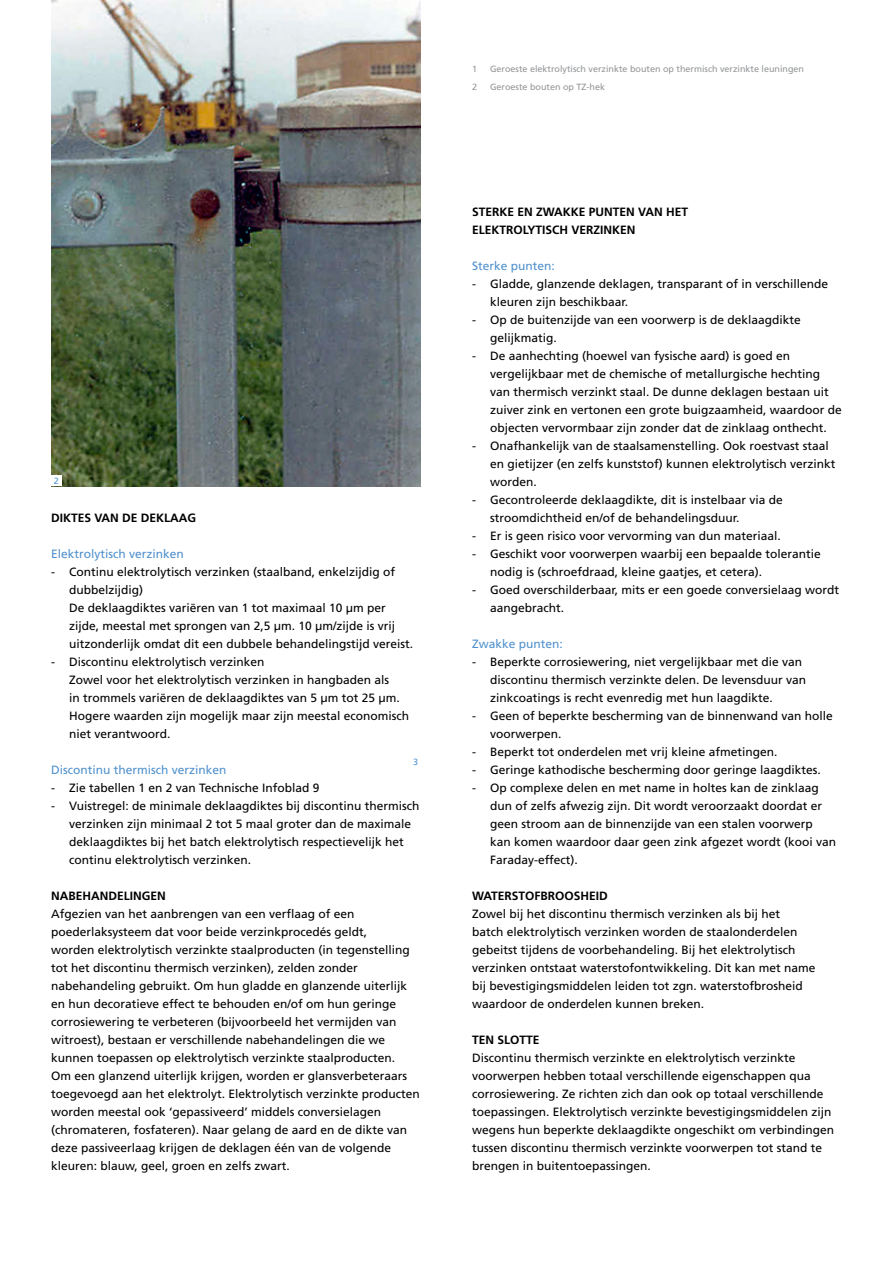
<style>
.page{position:relative;width:893px;height:1263px;background:#fff}
.page>*{position:absolute;margin:0;border:0;box-sizing:border-box;transform-origin:0 0}
.t1{font:12px/18px "Frutiger LT Std";color:#000}
.t2{font:700 12px/18px "Frutiger LT Std";color:#000}
.t3{font:12px "Frutiger LT Std";color:#5091cd}
.t4{font:9px "Frutiger LT Std";color:#939598}
.t5{font:9px "Frutiger LT Std";color:#5091cd}
</style>
<div class="page">
<img style="left:51px;top:0;width:370px;height:486px">
<div style="left:51px;top:475px;width:11px;height:11px;background:#fff"></div>
<p class="t5" style="left:54px;top:476px;width:7px">2</p>
<p class="t2" style="left:51px;top:509px;width:147px">DIKTES VAN DE DEKLAAG</p>
<p class="t3" style="left:51px;top:547px;width:134px">Elektrolytisch verzinken</p>
<p class="t1" style="left:69px;top:563px;width:346px;text-indent:-18px">- Continu elektrolytisch verzinken (staalband, enkelzijdig of dubbelzijdig)<br>De deklaagdiktes variëren van 1 tot maximaal 10 µm per zijde, meestal met sprongen van 2,5 µm. 10 µm/zijde is vrij uitzonderlijk omdat dit een dubbele behandelingstijd vereist.</p>
<p class="t1" style="left:69px;top:653px;width:342px;text-indent:-18px">- Discontinu elektrolytisch verzinken<br>Zowel voor het elektrolytisch verzinken in hangbaden als<br>in trommels variëren de deklaagdiktes van 5 µm tot 25 µm.<br>Hogere waarden zijn mogelijk maar zijn meestal economisch niet verantwoord.</p>
<p class="t3" style="left:51px;top:763px;width:177px">Discontinu thermisch verzinken</p>
<p class="t1" style="left:51px;top:779px;width:270px">- Zie tabellen 1 en 2 van Technische Infoblad 9</p>
<p class="t1" style="left:69px;top:797px;width:352px;text-indent:-18px">- Vuistregel: de minimale deklaagdiktes bij discontinu thermisch verzinken zijn minimaal 2 tot 5 maal groter dan de maximale deklaagdiktes bij het batch elektrolytisch respectievelijk het continu elektrolytisch verzinken.</p>
<p class="t2" style="left:51px;top:887px;width:116px">NABEHANDELINGEN</p>
<p class="t1" style="left:51px;top:905px;width:370px">Afgezien van het aanbrengen van een verflaag of een poederlaksysteem dat voor beide verzinkprocedés geldt,<br>worden elektrolytisch verzinkte staalproducten (in tegenstelling tot het discontinu thermisch verzinken), zelden zonder nabehandeling gebruikt. Om hun gladde en glanzende uiterlijk en hun decoratieve effect te behouden en/of om hun geringe corrosiewering te verbeteren (bijvoorbeeld het vermijden van witroest), bestaan er verschillende nabehandelingen die we kunnen toepassen op elektrolytisch verzinkte staalproducten.<br>Om een glanzend uiterlijk krijgen, worden er glansverbeteraars toegevoegd aan het elektrolyt. Elektrolytisch verzinkte producten worden meestal ook ‘gepassiveerd’ middels conversielagen (chromateren, fosfateren). Naar gelang de aard en de dikte van deze passiveerlaag krijgen de deklagen één van de volgende kleuren: blauw, geel, groen en zelfs zwart.</p>
<p class="t5" style="left:413px;top:756px;width:7px">3</p>
<p class="t4" style="left:472px;top:64px;width:7px">1</p>
<p class="t4" style="left:490px;top:64px;width:316px">Geroeste elektrolytisch verzinkte bouten op thermisch verzinkte leuningen</p>
<p class="t4" style="left:472px;top:82px;width:7px">2</p>
<p class="t4" style="left:490px;top:82px;width:117px">Geroeste bouten op TZ-hek</p>
<p class="t2" style="left:472px;top:203px;width:218px">STERKE EN ZWAKKE PUNTEN VAN HET<br>ELEKTROLYTISCH VERZINKEN</p>
<p class="t3" style="left:472px;top:259px;width:84px">Sterke punten:</p>
<p class="t1" style="left:490px;top:275px;width:340px;text-indent:-18px">- Gladde, glanzende deklagen, transparant of in verschillende kleuren zijn beschikbaar.</p>
<p class="t1" style="left:490px;top:311px;width:312px;text-indent:-18px">- Op de buitenzijde van een voorwerp is de deklaagdikte gelijkmatig.</p>
<p class="t1" style="left:490px;top:347px;width:353px;text-indent:-18px">- De aanhechting (hoewel van fysische aard) is goed en vergelijkbaar met de chemische of metallurgische hechting van thermisch verzinkt staal. De dunne deklagen bestaan uit zuiver zink en vertonen een grote buigzaamheid, waardoor de objecten vervormbaar zijn zonder dat de zinklaag onthecht.</p>
<p class="t1" style="left:490px;top:437px;width:347px;text-indent:-18px">- Onafhankelijk van de staalsamenstelling. Ook roestvast staal en gietijzer (en zelfs kunststof) kunnen elektrolytisch verzinkt worden.</p>
<p class="t1" style="left:490px;top:491px;width:294px;text-indent:-18px">- Gecontroleerde deklaagdikte, dit is instelbaar via de stroomdichtheid en/of de behandelingsduur.</p>
<p class="t1" style="left:472px;top:527px;width:310px">- Er is geen risico voor vervorming van dun materiaal.</p>
<p class="t1" style="left:490px;top:545px;width:332px;text-indent:-18px">- Geschikt voor voorwerpen waarbij een bepaalde tolerantie nodig is (schroefdraad, kleine gaatjes, et cetera).</p>
<p class="t1" style="left:490px;top:581px;width:350px;text-indent:-18px">- Goed overschilderbaar, mits er een goede conversielaag wordt aangebracht.</p>
<p class="t3" style="left:472px;top:637px;width:92px">Zwakke punten:</p>
<p class="t1" style="left:490px;top:653px;width:318px;text-indent:-18px">- Beperkte corrosiewering, niet vergelijkbaar met die van discontinu thermisch verzinkte delen. De levensduur van zinkcoatings is recht evenredig met hun laagdikte.</p>
<p class="t1" style="left:490px;top:707px;width:344px;text-indent:-18px">- Geen of beperkte bescherming van de binnenwand van holle voorwerpen.</p>
<p class="t1" style="left:472px;top:743px;width:307px">- Beperkt tot onderdelen met vrij kleine afmetingen.</p>
<p class="t1" style="left:472px;top:761px;width:350px">- Geringe kathodische bescherming door geringe laagdiktes.</p>
<p class="t1" style="left:490px;top:779px;width:348px;text-indent:-18px">- Op complexe delen en met name in holtes kan de zinklaag dun of zelfs afwezig zijn. Dit wordt veroorzaakt doordat er geen stroom aan de binnenzijde van een stalen voorwerp kan komen waardoor daar geen zink afgezet wordt (kooi van Faraday-effect).</p>
<p class="t2" style="left:472px;top:887px;width:137px">WATERSTOFBROOSHEID</p>
<p class="t1" style="left:472px;top:905px;width:345px">Zowel bij het discontinu thermisch verzinken als bij het<br>batch elektrolytisch verzinken worden de staalonderdelen gebeitst tijdens de voorbehandeling. Bij het elektrolytisch verzinken ontstaat waterstofontwikkeling. Dit kan met name bij bevestigingsmiddelen leiden tot zgn. waterstofbrosheid waardoor de onderdelen kunnen breken.</p>
<p class="t2" style="left:472px;top:1031px;width:69px">TEN SLOTTE</p>
<p class="t1" style="left:472px;top:1049px;width:364px">Discontinu thermisch verzinkte en elektrolytisch verzinkte voorwerpen hebben totaal verschillende eigenschappen qua corrosiewering. Ze richten zich dan ook op totaal verschillende toepassingen. Elektrolytisch verzinkte bevestigingsmiddelen zijn wegens hun beperkte deklaagdikte ongeschikt om verbindingen tussen discontinu thermisch verzinkte voorwerpen tot stand te brengen in buitentoepassingen.</p>
</div>
